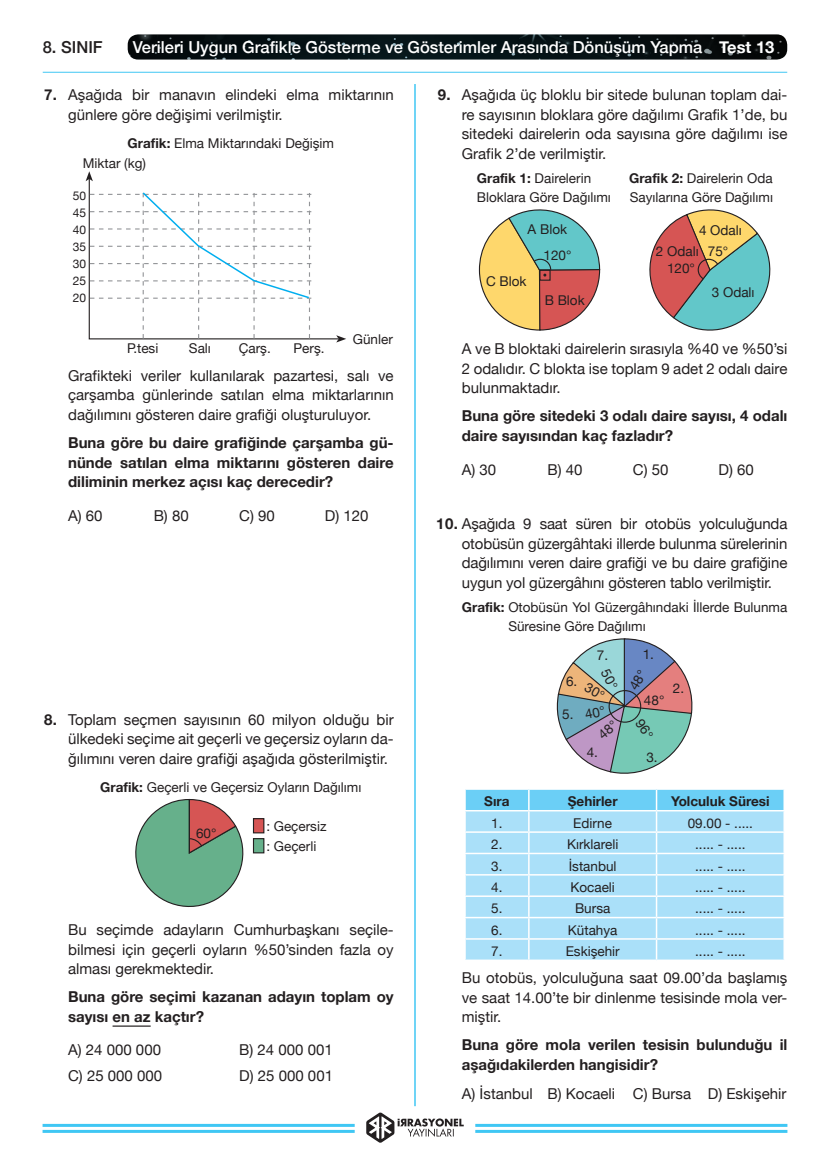
<style>
.page{position:relative;width:830px;height:1170px;background:#fff}
.page>*{position:absolute;margin:0;border:0;box-sizing:border-box;transform-origin:0 0}
.TEST_BASLIGI{font:500 16.5px "Helvetica Neue";color:#fff}
.TEST_BASLIGI-2{font:500 16.5px "Helvetica Neue";color:#231f20}
.t1{font:700 16.5px "Helvetica Neue";color:#fff}
.Soru_ince{font:15px/19.5px "Helvetica Neue";color:#231f20;text-align:justify}
.Soru_bold{font:700 15px/19.5px "Helvetica Neue";color:#231f20}
.DORTLUKISA{font:15px "Helvetica Neue";color:#231f20}
.Soru_ince-2{font:13.5px/19.5px "Helvetica Neue";color:#231f20}
.DUZ_METIN{font:13.5px "Helvetica Neue";color:#231f20}
.sekil_yazı{font:13.5px "Helvetica Neue";color:#231f20}
.DUZ_METIN-2{font:700 13.5px "Helvetica Neue";color:#231f20}
.sekil_yazı-2{font:12px "Helvetica Neue";color:#231f20}
.s1{font-weight:700}
</style>
<div class="page">
<img style="left:128px;top:34px;width:658px;height:26px">
<svg style="left:366px;top:1112px;width:97px;height:30px"></svg>
<hr style="left:43px;top:1123px;width:311px;height:3px;background:#40c7f4">
<hr style="left:43px;top:1129px;width:311px;height:3px;background:#40c7f4">
<hr style="left:475px;top:1123px;width:312px;height:3px;background:#40c7f4">
<hr style="left:475px;top:1129px;width:312px;height:3px;background:#40c7f4">
<hr style="left:43px;top:72px;width:743px;height:1px;background:#40c7f4">
<hr style="left:112px;top:1025px;width:39px;height:1px;background:#231f20">
<svg style="left:88px;top:181px;width:248px;height:159px"></svg>
<svg style="left:86px;top:171px;width:7px;height:10px"></svg>
<svg style="left:336px;top:335px;width:10px;height:7px"></svg>
<svg style="left:90px;top:191px;width:221px;height:147px"></svg>
<svg style="left:135px;top:798px;width:109px;height:109px"></svg>
<div style="left:253px;top:818px;width:11px;height:14px;background:#d65554"></div>
<div style="left:253px;top:818px;width:11px;height:15px;border:1px solid #231f20"></div>
<div style="left:253px;top:838px;width:11px;height:14px;background:#66b08b"></div>
<div style="left:253px;top:838px;width:11px;height:15px;border:1px solid #231f20"></div>
<svg style="left:479px;top:209px;width:121px;height:122px"></svg>
<div style="left:539px;top:269px;width:11px;height:12px;border:1px solid #231f20"></div>
<svg style="left:649px;top:209px;width:122px;height:122px"></svg>
<svg style="left:465px;top:789px;width:319px;height:170px"></svg>
<hr style="left:414px;top:84px;width:1px;height:1022px;background:#40c7f4">
<svg style="left:556px;top:638px;width:137px;height:136px"></svg>
<p class="TEST_BASLIGI-2" style="left:43px;top:34px;width:61px">8. SINIF</p>
<p class="TEST_BASLIGI" style="left:133px;top:34px;width:571px">Verileri Uygun Grafikle Gösterme ve Gösterimler Arasında Dönüşüm Yapma</p>
<p class="t1" style="left:718px;top:34px;width:57px">Test 13</p>
<p class="Soru_ince" style="left:68px;top:86px;width:327px;text-indent:-24px"><span class="s1">7.</span> Aşağıda bir manavın elindeki elma miktarının günlere göre değişimi verilmiştir.</p>
<p class="Soru_ince-2" style="left:128px;top:134px;width:208px"><span class="s1">Grafik:</span> Elma Miktarındaki Değişim</p>
<p class="Soru_ince" style="left:461px;top:86px;width:327px;text-indent:-24px"><span class="s1">9.</span> Aşağıda üç bloklu bir sitede bulunan toplam dai&shy;re sayısının bloklara göre dağılımı Grafik 1’de, bu sitedeki dairelerin oda sayısına göre dağılımı ise Grafik 2’de verilmiştir.</p>
<p class="Soru_ince-2" style="left:476px;top:169px;width:116px"><span class="s1">Grafik 1:</span> Dairelerin</p>
<p class="Soru_ince-2" style="left:628px;top:169px;width:145px"><span class="s1">Grafik 2:</span> Dairelerin Oda</p>
<p class="Soru_ince-2" style="left:476px;top:188px;width:135px">Bloklara Göre Dağılımı</p>
<p class="Soru_ince-2" style="left:629px;top:188px;width:145px">Sayılarına Göre Dağılımı</p>
<p class="sekil_yazı" style="left:83px;top:153px;width:65px">Miktar (kg)</p>
<p class="sekil_yazı-2" style="left:73px;top:187px;width:15px">50</p>
<p class="sekil_yazı-2" style="left:73px;top:221px;width:15px">40</p>
<p class="sekil_yazı-2" style="left:73px;top:255px;width:15px">30</p>
<p class="sekil_yazı-2" style="left:73px;top:289px;width:15px">20</p>
<p class="sekil_yazı-2" style="left:73px;top:204px;width:15px">45</p>
<p class="sekil_yazı-2" style="left:73px;top:238px;width:15px">35</p>
<p class="sekil_yazı-2" style="left:73px;top:272px;width:15px">25</p>
<p class="sekil_yazı" style="left:527px;top:219px;width:41px">A Blok</p>
<p class="sekil_yazı" style="left:698px;top:220px;width:44px">4 Odalı</p>
<p class="sekil_yazı" style="left:655px;top:241px;width:44px">2 Odalı</p>
<p class="sekil_yazı" style="left:707px;top:241px;width:22px">75°</p>
<p class="sekil_yazı" style="left:543px;top:245px;width:29px">120°</p>
<p class="sekil_yazı" style="left:666px;top:258px;width:29px">120°</p>
<p class="sekil_yazı" style="left:486px;top:271px;width:42px">C Blok</p>
<p class="sekil_yazı" style="left:711px;top:282px;width:44px">3 Odalı</p>
<p class="sekil_yazı" style="left:544px;top:290px;width:42px">B Blok</p>
<p class="sekil_yazı" style="left:352px;top:329px;width:42px">Günler</p>
<p class="sekil_yazı" style="left:127px;top:338px;width:33px">P.tesi</p>
<p class="sekil_yazı" style="left:189px;top:338px;width:23px">Salı</p>
<p class="sekil_yazı" style="left:238px;top:338px;width:33px">Çarş.</p>
<p class="sekil_yazı" style="left:293px;top:338px;width:32px">Perş.</p>
<p class="Soru_ince" style="left:68px;top:366px;width:327px">Grafikteki veriler kullanılarak pazartesi, salı ve çarşamba günlerinde satılan elma miktarlarının dağılımını gösteren daire grafiği oluşturuluyor.</p>
<p class="Soru_bold" style="left:68px;top:433px;width:327px;text-align:justify">Buna göre bu daire grafiğinde çarşamba gü&shy;nünde satılan elma miktarını gösteren daire diliminin merkez açısı kaç derecedir?</p>
<p class="DORTLUKISA" style="left:68px;top:504px;width:36px">A) 60</p>
<p class="DORTLUKISA" style="left:154px;top:504px;width:37px">B) 80</p>
<p class="DORTLUKISA" style="left:239px;top:504px;width:37px">C) 90</p>
<p class="DORTLUKISA" style="left:325px;top:504px;width:45px">D) 120</p>
<p class="Soru_ince" style="left:68px;top:710px;width:327px;text-indent:-24px"><span class="s1">8.</span> Toplam seçmen sayısının 60 milyon olduğu bir ülkedeki seçime ait geçerli ve geçersiz oyların da&shy;ğılımını veren daire grafiği aşağıda gösterilmiştir.</p>
<p class="Soru_ince-2" style="left:100px;top:777px;width:262px"><span class="s1">Grafik:</span> Geçerli ve Geçersiz Oyların Dağılımı</p>
<p class="sekil_yazı" style="left:196px;top:823px;width:22px">60°</p>
<p class="sekil_yazı" style="left:266px;top:816px;width:62px">: Geçersiz</p>
<p class="sekil_yazı" style="left:266px;top:836px;width:51px">: Geçerli</p>
<p class="Soru_ince" style="left:68px;top:920px;width:327px">Bu seçimde adayların Cumhurbaşkanı seçile&shy;bilmesi için geçerli oyların %50’sinden fazla oy alması gerekmektedir.</p>
<p class="Soru_bold" style="left:68px;top:987px;width:327px">Buna göre seçimi kazanan adayın toplam oy sayısı en az kaçtır?</p>
<p class="DORTLUKISA" style="left:68px;top:1039px;width:94px">A) 24 000 000</p>
<p class="DORTLUKISA" style="left:239px;top:1039px;width:95px">B) 24 000 001</p>
<p class="DORTLUKISA" style="left:68px;top:1064px;width:95px">C) 25 000 000</p>
<p class="DORTLUKISA" style="left:239px;top:1064px;width:95px">D) 25 000 001</p>
<p class="Soru_ince" style="left:461px;top:340px;width:327px">A ve B bloktaki dairelerin sırasıyla %40 ve %50’si 2 odalıdır. C blokta ise toplam 9 adet 2 odalı daire bulunmaktadır.</p>
<p class="Soru_bold" style="left:461px;top:406px;width:327px">Buna göre sitedeki 3 odalı daire sayısı, 4 odalı daire sayısından kaç fazladır?</p>
<p class="DORTLUKISA" style="left:461px;top:458px;width:36px">A) 30</p>
<p class="DORTLUKISA" style="left:547px;top:458px;width:37px">B) 40</p>
<p class="DORTLUKISA" style="left:632px;top:458px;width:37px">C) 50</p>
<p class="DORTLUKISA" style="left:718px;top:458px;width:37px">D) 60</p>
<p class="Soru_ince" style="left:461px;top:515px;width:327px;text-indent:-26px"><span class="s1">10.</span> Aşağıda 9 saat süren bir otobüs yolculuğunda otobüsün güzergâhtaki illerde bulunma sürelerinin dağılımını veren daire grafiği ve bu daire grafiğine uygun yol güzergâhını gösteren tablo verilmiştir.</p>
<p class="Soru_ince-2" style="left:508px;top:597px;width:280px;text-indent:-46px"><span class="s1">Grafik:</span> Otobüsün Yol Güzergâhındaki İllerde Bulunma<br>Süresine Göre Dağılımı</p>
<p class="sekil_yazı" style="left:566px;top:671px;width:13px">6.</p>
<p class="sekil_yazı" style="left:562px;top:704px;width:13px">5.</p>
<p class="sekil_yazı" style="left:596px;top:645px;width:13px">7.</p>
<p class="sekil_yazı" style="left:642px;top:644px;width:13px">1.</p>
<p class="sekil_yazı" style="left:643px;top:690px;width:22px">48°</p>
<p class="sekil_yazı" style="left:672px;top:679px;width:13px">2.</p>
<p class="sekil_yazı" style="left:586px;top:742px;width:13px">4.</p>
<p class="sekil_yazı" style="left:646px;top:747px;width:13px">3.</p>
<p class="DUZ_METIN-2" style="left:484px;top:791px;width:27px">Sıra</p>
<p class="DUZ_METIN-2" style="left:567px;top:791px;width:51px">Şehirler</p>
<p class="DUZ_METIN-2" style="left:671px;top:791px;width:100px">Yolculuk Süresi</p>
<p class="DUZ_METIN" style="left:491px;top:813px;width:13px">1.</p>
<p class="DUZ_METIN" style="left:573px;top:813px;width:40px">Edirne</p>
<p class="DUZ_METIN" style="left:687px;top:813px;width:67px">09.00 - .....</p>
<p class="DUZ_METIN" style="left:491px;top:834px;width:13px">2.</p>
<p class="DUZ_METIN" style="left:566px;top:834px;width:53px">Kırklareli</p>
<p class="DUZ_METIN" style="left:695px;top:834px;width:52px">..... - .....</p>
<p class="DUZ_METIN" style="left:491px;top:856px;width:13px">3.</p>
<p class="DUZ_METIN" style="left:568px;top:856px;width:49px">İstanbul</p>
<p class="DUZ_METIN" style="left:695px;top:856px;width:52px">..... - .....</p>
<p class="DUZ_METIN" style="left:491px;top:877px;width:13px">4.</p>
<p class="DUZ_METIN" style="left:570px;top:877px;width:46px">Kocaeli</p>
<p class="DUZ_METIN" style="left:695px;top:877px;width:52px">..... - .....</p>
<p class="DUZ_METIN" style="left:491px;top:898px;width:13px">5.</p>
<p class="DUZ_METIN" style="left:574px;top:898px;width:37px">Bursa</p>
<p class="DUZ_METIN" style="left:695px;top:898px;width:52px">..... - .....</p>
<p class="DUZ_METIN" style="left:491px;top:920px;width:13px">6.</p>
<p class="DUZ_METIN" style="left:567px;top:920px;width:51px">Kütahya</p>
<p class="DUZ_METIN" style="left:695px;top:920px;width:52px">..... - .....</p>
<p class="DUZ_METIN" style="left:491px;top:941px;width:13px">7.</p>
<p class="DUZ_METIN" style="left:565px;top:941px;width:55px">Eskişehir</p>
<p class="DUZ_METIN" style="left:695px;top:941px;width:52px">..... - .....</p>
<p class="Soru_ince" style="left:461px;top:968px;width:327px">Bu otobüs, yolculuğuna saat 09.00’da başlamış ve saat 14.00’te bir dinlenme tesisinde mola ver&shy;miştir.</p>
<p class="Soru_bold" style="left:461px;top:1035px;width:327px">Buna göre mola verilen tesisin bulunduğu il aşağıdakilerden hangisidir?</p>
<p class="DORTLUKISA" style="left:461px;top:1082px;width:326px">A) İstanbul B) Kocaeli C) Bursa D) Eskişehir</p>
</div>
